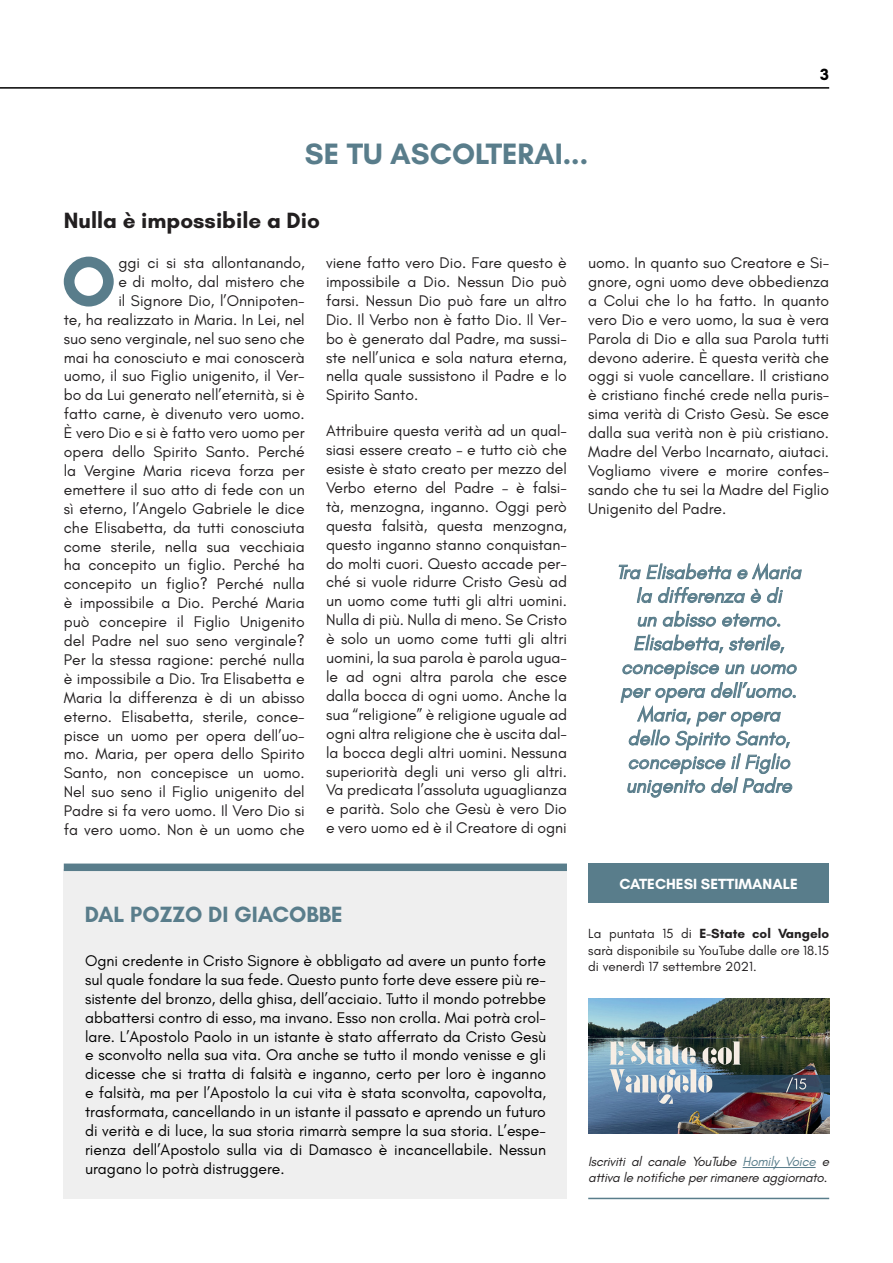
<style>
.page{position:relative;width:893px;height:1263px;background:#fff}
.page>*{position:absolute;margin:0;border:0;box-sizing:border-box;transform-origin:0 0}
.t1{font:700 71.4px "Glacial Indifference";color:#597d8b}
.t2{font:700 30px "Glacial Indifference";color:#597d8b}
.t3{font:700 22.5px "Glacial Indifference";color:#221f20}
.t4{font:700 22.5px "Glacial Indifference";color:#597d8b}
.t5{font:italic 19.8px/23.7px "Glacial Indifference";color:#597d8b;text-align:center}
.t6{font:700 16.5px "Glacial Indifference";color:#000}
.t7{font:15.75px/18.9px "Glacial Indifference";color:#221f20;text-align:justify}
.t8{font:15.75px/18.9px "Glacial Indifference";color:#000;text-align:justify}
.t9{font:700 15px "Glacial Indifference";color:#fff}
.t10{font:13.5px/16.2px "Glacial Indifference";color:#221f20;text-align:justify}
.t11{font:italic 13.5px/16.2px "Glacial Indifference";letter-spacing:-.02em;color:#221f20}
.s1{font-weight:700}
.s2{color:#597d8b}
</style>
<div class="page">
<hr style="left:0;top:87px;width:829px;height:2px;background:#000">
<div style="left:64px;top:869px;width:503px;height:330px;background:#efefef"></div>
<div style="left:64px;top:863px;width:503px;height:8px;background:#597d8b"></div>
<div style="left:588px;top:863px;width:241px;height:40px;background:#597d8b"></div>
<img style="left:588px;top:998px;width:241px;height:135px">
<hr style="left:743px;top:1167px;width:73px;height:1px;background:#597d8b">
<hr style="left:588px;top:1198px;width:241px;height:1px;background:#597d8b">
<svg style="left:618px;top:562px;width:184px;height:92px"></svg>
<svg style="left:620px;top:661px;width:177px;height:137px"></svg>
<h2 class="t2" style="left:305px;top:135px;width:285px">SE TU ASCOLTERAI...</h2>
<p class="t6" style="left:820px;top:65px;width:10px">3</p>
<h3 class="t3" style="left:64px;top:206px;width:258px">Nulla è impossibile a Dio</h3>
<h1 class="t1" style="left:61px;top:237px;width:56px">O</h1>
<p class="t7" style="left:64px;top:253px;width:242px;text-align:right">ggi ci si sta allontanando,<br>e di molto, dal mistero che<br>il Signore Dio, l’Onnipoten-<br>te, ha realizzato in Maria. In Lei, nel suo seno verginale, nel suo seno che mai ha conosciuto e mai conoscerà uomo, il suo Figlio unigenito, il Ver&shy;bo da Lui generato nell’eternità, si è fatto carne, è divenuto vero uomo.<br>È vero Dio e si è fatto vero uomo per opera dello Spirito Santo. Perché la Vergine Maria riceva forza per emettere il suo atto di fede con un sì eterno, l’Angelo Gabriele le dice che Elisabetta, da tutti conosciuta come sterile, nella sua vecchiaia ha concepito un figlio. Perché ha concepito un figlio? Perché nulla è impossibile a Dio. Perché Maria può concepire il Figlio Unigenito del Padre nel suo seno verginale?<br>Per la stessa ragione: perché nulla è impossibile a Dio. Tra Elisabetta e Maria la differenza è di un abisso eterno. Elisabetta, sterile, conce&shy;pisce un uomo per opera dell’uo&shy;mo. Maria, per opera dello Spirito Santo, non concepisce un uomo.<br>Nel suo seno il Figlio unigenito del Padre si fa vero uomo. Il Vero Dio si fa vero uomo. Non è un uomo che</p>
<p class="t7" style="left:326px;top:253px;width:242px">viene fatto vero Dio. Fare questo è impossibile a Dio. Nessun Dio può farsi. Nessun Dio può fare un altro Dio. Il Verbo non è fatto Dio. Il Ver&shy;bo è generato dal Padre, ma sussi&shy;ste nell’unica e sola natura eterna, nella quale sussistono il Padre e lo Spirito Santo.</p>
<p class="t7" style="left:326px;top:422px;width:242px">Attribuire questa verità ad un qual&shy;siasi essere creato – e tutto ciò che esiste è stato creato per mezzo del Verbo eterno del Padre – è falsi&shy;tà, menzogna, inganno. Oggi però questa falsità, questa menzogna, questo inganno stanno conquistan&shy;do molti cuori. Questo accade per&shy;ché si vuole ridurre Cristo Gesù ad un uomo come tutti gli altri uomini.<br>Nulla di più. Nulla di meno. Se Cristo è solo un uomo come tutti gli altri uomini, la sua parola è parola ugua&shy;le ad ogni altra parola che esce dalla bocca di ogni uomo. Anche la sua “religione” è religione uguale ad ogni altra religione che è uscita dal&shy;la bocca degli altri uomini. Nessuna superiorità degli uni verso gli altri.<br>Va predicata l’assoluta uguaglianza e parità. Solo che Gesù è vero Dio e vero uomo ed è il Creatore di ogni</p>
<h3 class="t4" style="left:85px;top:900px;width:260px">DAL POZZO DI GIACOBBE</h3>
<p class="t8" style="left:85px;top:951px;width:462px">Ogni credente in Cristo Signore è obbligato ad avere un punto forte sul quale fondare la sua fede. Questo punto forte deve essere più re&shy;sistente del bronzo, della ghisa, dell’acciaio. Tutto il mondo potrebbe abbattersi contro di esso, ma invano. Esso non crolla. Mai potrà crol&shy;lare. L’Apostolo Paolo in un istante è stato afferrato da Cristo Gesù e sconvolto nella sua vita. Ora anche se tutto il mondo venisse e gli dicesse che si tratta di falsità e inganno, certo per loro è inganno e falsità, ma per l’Apostolo la cui vita è stata sconvolta, capovolta, trasformata, cancellando in un istante il passato e aprendo un futuro di verità e di luce, la sua storia rimarrà sempre la sua storia. L’espe&shy;rienza dell’Apostolo sulla via di Damasco è incancellabile. Nessun uragano lo potrà distruggere.</p>
<p class="t7" style="left:588px;top:253px;width:242px">uomo. In quanto suo Creatore e Si&shy;gnore, ogni uomo deve obbedienza a Colui che lo ha fatto. In quanto vero Dio e vero uomo, la sua è vera Parola di Dio e alla sua Parola tutti devono aderire. È questa verità che oggi si vuole cancellare. Il cristiano è cristiano finché crede nella puris&shy;sima verità di Cristo Gesù. Se esce dalla sua verità non è più cristiano.<br>Madre del Verbo Incarnato, aiutaci.<br>Vogliamo vivere e morire confes&shy;sando che tu sei la Madre del Figlio Unigenito del Padre.</p>
<p class="t5" style="left:616px;top:560px;width:186px">Tra Elisabetta e Maria la differenza è di<br>un abisso eterno.<br>Elisabetta, sterile, concepisce un uomo per opera dell’uomo.<br>Maria, per opera dello Spirito Santo, concepisce il Figlio unigenito del Padre</p>
<p class="t9" style="left:620px;top:874px;width:180px">CATECHESI SETTIMANALE</p>
<p class="t10" style="left:588px;top:926px;width:242px">La puntata 15 di <span class="s1">E-State col Vangelo </span>sarà disponibile su YouTube dalle ore 18.15 di venerdì 17 settembre 2021.</p>
<p class="t11" style="left:588px;top:1154px;width:242px">Iscriviti al canale YouTube <span class="s2">Homily Voice</span> e attiva le notifiche per rimanere aggiornato.</p>
</div>
